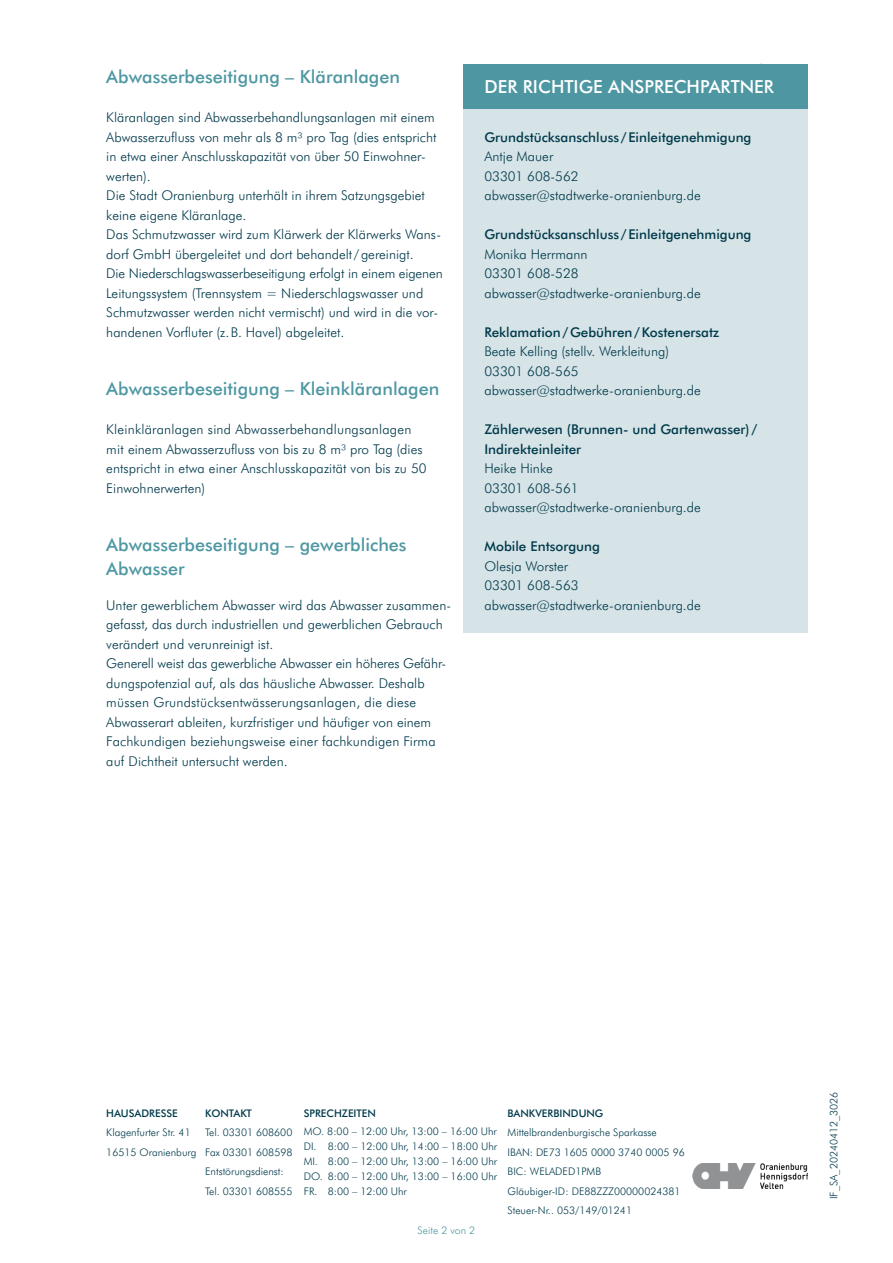
<style>
.page{position:relative;width:893px;height:1263px;background:#fff}
.page>*{position:absolute;margin:0;border:0;box-sizing:border-box;transform-origin:0 0}
.t1{font:500 18px/24px "Futura BT";color:#4e97a2}
.t2{font:500 18px "Futura BT";color:#fff}
.t3{font:300 13.5px/19.5px "Futura BT";color:#003a4b}
.t4{font:500 13.5px/19.5px "Futura BT";color:#003a4b}
.t5{font:300 10.5px/19.5px "Futura BT";color:#003a4b}
.t6{font:500 10.5px "Futura BT";color:#003a4b}
.t7{font:300 10.5px "Futura BT";color:#4e97a2}
.t8{font:500 10.5px "Futura BT";letter-spacing:-.02em;color:#003a4b}
</style>
<div class="page">
<div style="left:463px;top:64px;width:345px;height:569px;background:#d6e3e7"></div>
<div style="left:463px;top:64px;width:345px;height:44px;background:#4e97a2"></div>
<img style="left:693px;top:1163px;width:115px;height:26px">
<h1 class="t1" style="left:106px;top:65px;width:295px">Abwasserbeseitigung – Kläranlagen</h1>
<p class="t3" style="left:106px;top:108px;width:338px">Kläranlagen sind Abwasserbehandlungsanlagen mit einem Abwasserzufluss von mehr als 8 m³ pro Tag (dies entspricht in etwa einer Anschlusskapazität von über 50 Einwohner&shy;werten).<br>Die Stadt Oranienburg unterhält in ihrem Satzungsgebiet keine eigene Kläranlage.<br>Das Schmutzwasser wird zum Klärwerk der Klärwerks Wans&shy;dorf GmbH übergeleitet und dort behandelt / gereinigt.<br>Die Niederschlagswasserbeseitigung erfolgt in einem eigenen Leitungssystem (Trennsystem = Niederschlagswasser und Schmutzwasser werden nicht vermischt) und wird in die vor&shy;handenen Vorfluter (z. B. Havel) abgeleitet.</p>
<h1 class="t1" style="left:106px;top:377px;width:334px">Abwasserbeseitigung – Kleinkläranlagen</h1>
<p class="t3" style="left:106px;top:420px;width:322px">Kleinkläranlagen sind Abwasserbehandlungsanlagen mit einem Abwasserzufluss von bis zu 8 m³ pro Tag (dies entspricht in etwa einer Anschlusskapazität von bis zu 50<br>Einwohnerwerten)</p>
<h1 class="t1" style="left:106px;top:533px;width:302px">Abwasserbeseitigung – gewerbliches<br>Abwasser</h1>
<p class="t3" style="left:106px;top:595px;width:346px">Unter gewerblichem Abwasser wird das Abwasser zusammen&shy;gefasst, das durch industriellen und gewerblichen Gebrauch verändert und verunreinigt ist.<br>Generell weist das gewerbliche Abwasser ein höheres Gefähr&shy;dungspotenzial auf, als das häusliche Abwasser. Deshalb müssen Grundstücksentwässerungsanlagen, die diese Abwasserart ableiten, kurzfristiger und häufiger von einem Fachkundigen beziehungsweise einer fachkundigen Firma auf Dichtheit untersucht werden.</p>
<h1 class="t2" style="left:484px;top:75px;width:291px">DER RICHTIGE ANSPRECHPARTNER</h1>
<p class="t4" style="left:484px;top:127px;width:268px">Grundstücksanschluss / Einleitgenehmigung</p>
<p class="t3" style="left:484px;top:147px;width:218px">Antje Mauer<br>03301 608-562 abwasser@stadtwerke-oranienburg.de</p>
<p class="t4" style="left:484px;top:225px;width:268px">Grundstücksanschluss / Einleitgenehmigung</p>
<p class="t3" style="left:484px;top:244px;width:218px">Monika Herrmann<br>03301 608-528 abwasser@stadtwerke-oranienburg.de</p>
<p class="t4" style="left:484px;top:322px;width:236px">Reklamation / Gebühren / Kostenersatz</p>
<p class="t3" style="left:484px;top:341px;width:218px">Beate Kelling (stellv. Werkleitung)<br>03301 608-565 abwasser@stadtwerke-oranienburg.de</p>
<p class="t4" style="left:484px;top:419px;width:274px">Zählerwesen (Brunnen- und Gartenwasser) /<br>Indirekteinleiter</p>
<p class="t3" style="left:484px;top:458px;width:218px">Heike Hinke<br>03301 608-561 abwasser@stadtwerke-oranienburg.de</p>
<p class="t4" style="left:484px;top:536px;width:117px">Mobile Entsorgung</p>
<p class="t3" style="left:484px;top:556px;width:218px">Olesja Worster<br>03301 608-563 abwasser@stadtwerke-oranienburg.de</p>
<p class="t6" style="left:106px;top:1106px;width:73px">HAUSADRESSE</p>
<p class="t5" style="left:106px;top:1123px;width:92px">Klagenfurter Str. 41<br>16515 Oranienburg</p>
<p class="t8" style="left:205px;top:1106px;width:48px">KONTAKT</p>
<p class="t5" style="left:205px;top:1123px;width:89px">Tel. 03301 608600<br>Fax 03301 608598<br>Entstörungsdienst:<br>Tel. 03301 608555</p>
<p class="t6" style="left:304px;top:1106px;width:74px">SPRECHZEITEN</p>
<p class="t5" style="left:304px;top:1123px;width:195px;line-height:15px;text-align:justify">MO. 8:00 – 12:00 Uhr, 13:00 – 16:00 Uhr DI. 8:00 – 12:00 Uhr, 14:00 – 18:00 Uhr MI. 8:00 – 12:00 Uhr, 13:00 – 16:00 Uhr DO. 8:00 – 12:00 Uhr, 13:00 – 16:00 Uhr FR. 8:00 – 12:00 Uhr</p>
<p class="t7" style="left:418px;top:1223px;width:59px">Seite 2 von 2</p>
<p class="t6" style="left:508px;top:1106px;width:97px">BANKVERBINDUNG</p>
<p class="t5" style="left:508px;top:1123px;width:179px">Mittelbrandenburgische Sparkasse<br>IBAN: DE73 1605 0000 3740 0005 96<br>BIC: WELADED1PMB<br>Gläubiger-ID: DE88ZZZ00000024381<br>Steuer-Nr.. 053/149/01241</p>
<p class="t5" style="left:824px;top:1199px;width:109px;rotate:-90deg">IF_SA_20240412_3026</p>
</div>
